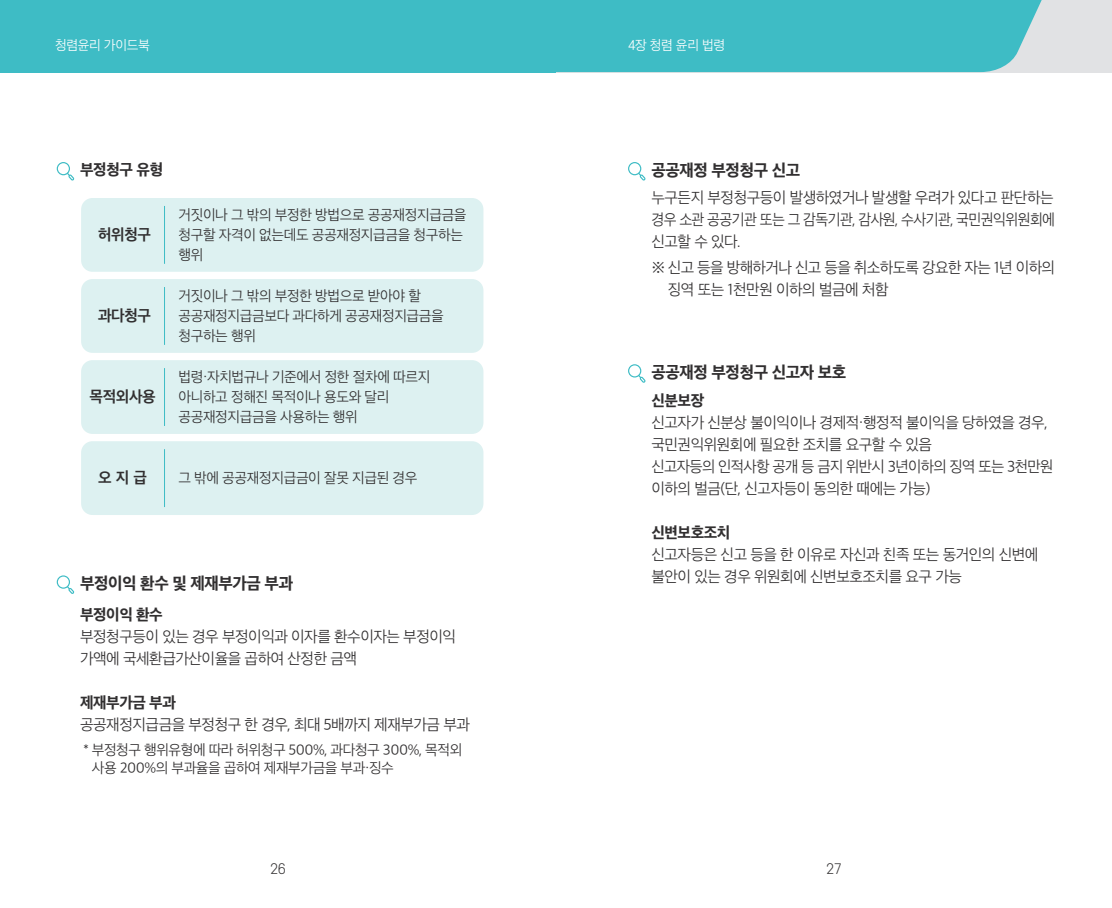
<style>
.page{position:relative;width:1112px;height:908px;background:#fff}
.page>*{position:absolute;margin:0;border:0;box-sizing:border-box;transform-origin:0 0}
.t1{font:16px "SD Gothic Neoa h Ex Bd";letter-spacing:-.025em;color:#312f30}
.t2{font:15px/22px "SD Gothic Neoa c Lt";letter-spacing:-.03em;color:#312f30}
.t3{font:15px "SD Gothic Neoa h Ex Bd";letter-spacing:-.03em;color:#312f30}
.t4{font:15px "SD Gothic Neoa g Bd";letter-spacing:-.025em;color:#312f30}
.t5{font:14px/20px "SD Gothic Neoa c Lt";letter-spacing:-.025em;color:#312f30}
.t6{font:300 13.6px "S Core Dream 3";color:#312f30}
.t7{font:13px "SD Gothic Neoa c Lt";letter-spacing:-.025em;color:#fff}
</style>
<div class="page">
<div style="left:556px;top:0;width:555px;height:72px;background:#e1e2e4"></div>
<div style="left:556px;top:0;width:486px;height:72px;background:#3ebcc5"></div>
<div style="left:0;top:0;width:556px;height:72px;background:#3ebcc5"></div>
<svg style="left:57px;top:162px;width:17px;height:18px"></svg>
<div style="left:81px;top:198px;width:402px;height:74px;background:#ddf1f1;border-radius:11px"></div>
<hr style="left:164px;top:206px;width:1px;height:58px;background:#3ebcc5">
<div style="left:81px;top:279px;width:402px;height:74px;background:#ddf1f1;border-radius:11px"></div>
<hr style="left:164px;top:287px;width:1px;height:58px;background:#3ebcc5">
<div style="left:81px;top:441px;width:402px;height:73px;background:#ddf1f1;border-radius:11px"></div>
<hr style="left:164px;top:449px;width:1px;height:58px;background:#3ebcc5">
<div style="left:81px;top:360px;width:402px;height:73px;background:#ddf1f1;border-radius:11px"></div>
<hr style="left:164px;top:368px;width:1px;height:58px;background:#3ebcc5">
<svg style="left:57px;top:575px;width:17px;height:18px"></svg>
<svg style="left:628px;top:162px;width:17px;height:18px"></svg>
<svg style="left:628px;top:364px;width:17px;height:18px"></svg>
<p class="t7" style="left:55px;top:39px;width:96px">청렴윤리 가이드북</p>
<p class="t7" style="left:628px;top:39px;width:99px">4장 청렴 윤리 법령</p>
<p class="t3" style="left:80px;top:162px;width:85px">부정청구 유형</p>
<p class="t4" style="left:98px;top:227px;width:54px">허위청구</p>
<p class="t4" style="left:98px;top:308px;width:54px">과다청구</p>
<p class="t4" style="left:90px;top:389px;width:68px">목적외사용</p>
<p class="t5" style="left:178px;top:204px;width:289px">거짓이나 그 밖의 부정한 방법으로 공공재정지급금을 청구할 자격이 없는데도 공공재정지급금을 청구하는 행위</p>
<p class="t5" style="left:178px;top:285px;width:267px">거짓이나 그 밖의 부정한 방법으로 받아야 할 공공재정지급금보다 과다하게 공공재정지급금을 청구하는 행위</p>
<p class="t5" style="left:178px;top:366px;width:253px">법령·자치법규나 기준에서 정한 절차에 따르지 아니하고 정해진 목적이나 용도와 달리 공공재정지급금을 사용하는 행위</p>
<p class="t4" style="left:98px;top:470px;width:50px">오 지 급</p>
<p class="t5" style="left:178px;top:467px;width:240px">그 밖에 공공재정지급금이 잘못 지급된 경우</p>
<p class="t1" style="left:80px;top:575px;width:214px">부정이익 환수 및 제재부가금 부과</p>
<p class="t3" style="left:80px;top:606px;width:84px">부정이익 환수</p>
<p class="t2" style="left:80px;top:625px;width:377px">부정청구등이 있는 경우 부정이익과 이자를 환수이자는 부정이익 가액에 국세환급가산이율을 곱하여 산정한 금액</p>
<p class="t3" style="left:80px;top:694px;width:97px">제재부가금 부과</p>
<p class="t2" style="left:80px;top:713px;width:391px">공공재정지급금을 부정청구 한 경우, 최대 5배까지 제재부가금 부과</p>
<p class="t5" style="left:92px;top:740px;width:372px;line-height:18px;text-indent:-8px">* 부정청구 행위유형에 따라 허위청구 500%, 과다청구 300%, 목적외 사용 200%의 부과율을 곱하여 제재부가금을 부과·징수</p>
<p class="t1" style="left:651px;top:162px;width:150px">공공재정 부정청구 신고</p>
<p class="t2" style="left:651px;top:187px;width:405px;text-align:justify">누구든지 부정청구등이 발생하였거나 발생할 우려가 있다고 판단하는 경우 소관 공공기관 또는 그 감독기관, 감사원, 수사기관, 국민권익위원회에 신고할 수 있다.</p>
<p class="t2" style="left:667px;top:257px;width:388px;text-indent:-16px">※ 신고 등을 방해하거나 신고 등을 취소하도록 강요한 자는 1년 이하의 징역 또는 1천만원 이하의 벌금에 처함</p>
<p class="t1" style="left:651px;top:364px;width:196px">공공재정 부정청구 신고자 보호</p>
<p class="t3" style="left:651px;top:392px;width:54px">신분보장</p>
<p class="t2" style="left:651px;top:411px;width:403px">신고자가 신분상 불이익이나 경제적·행정적 불이익을 당하였을 경우, 국민권익위원회에 필요한 조치를 요구할 수 있음<br>신고자등의 인적사항 공개 등 금지 위반시 3년이하의 징역 또는 3천만원 이하의 벌금(단, 신고자등이 동의한 때에는 가능)</p>
<p class="t3" style="left:651px;top:524px;width:80px">신변보호조치</p>
<p class="t2" style="left:651px;top:543px;width:388px">신고자등은 신고 등을 한 이유로 자신과 친족 또는 동거인의 신변에 불안이 있는 경우 위원회에 신변보호조치를 요구 가능</p>
<p class="t6" style="left:270px;top:859px;width:17px">26</p>
<p class="t6" style="left:825px;top:859px;width:17px">27</p>
</div>
